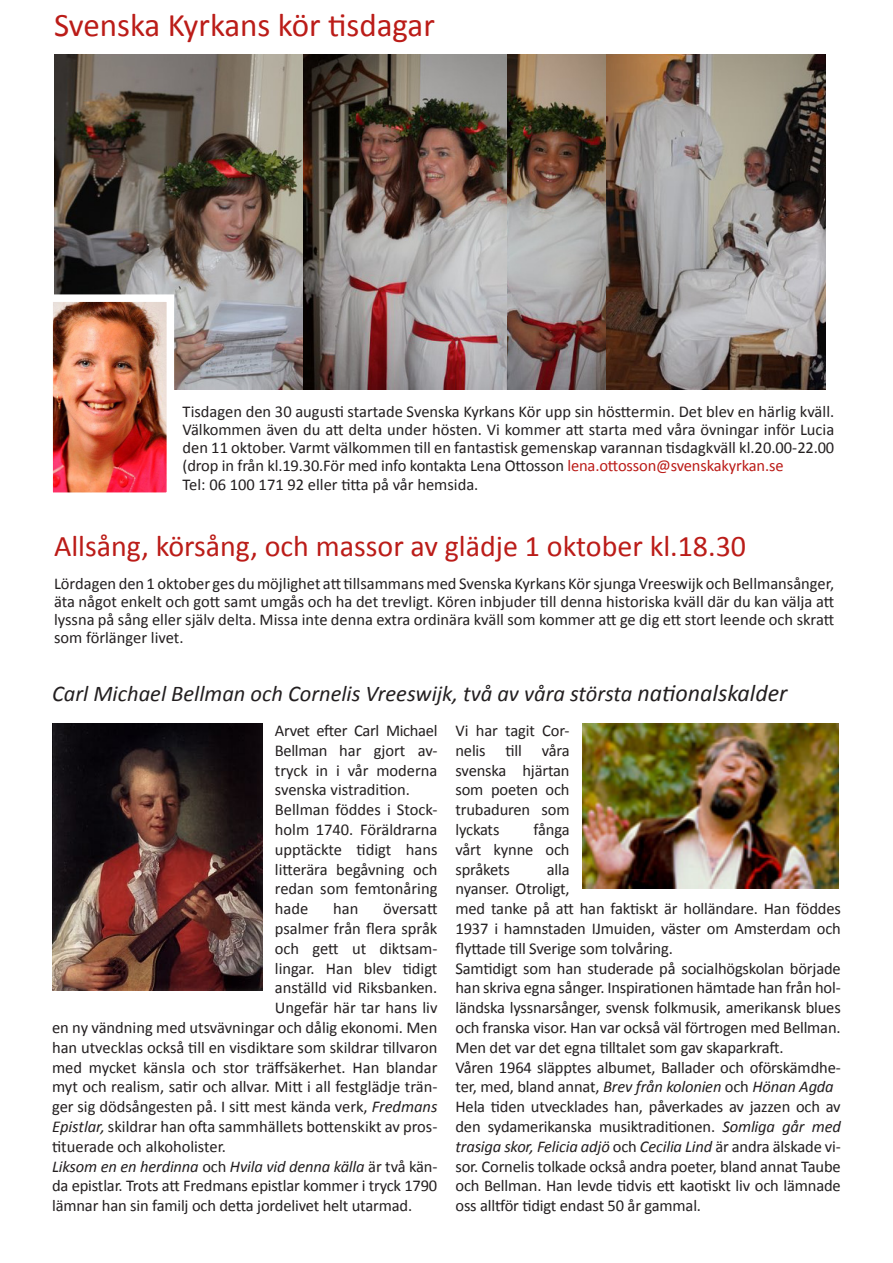
<style>
.page{position:relative;width:893px;height:1263px;background:#fff}
.page>*{position:absolute;margin:0;border:0;box-sizing:border-box;transform-origin:0 0}
.t1{font:33px "Calibri";color:#bb1c18}
.t2{font:30px "Calibri";color:#bb1c18}
.t3{font:italic 22.5px "Calibri";color:#231f20}
.t4{font:16.5px/19.8px "Calibri";letter-spacing:-.01em;color:#231f20;text-align:justify}
.s1{color:#bb1c18}
.s2{font-size:24px}
.s3{font-style:italic}
</style>
<div class="page">
<img style="left:52px;top:723px;width:210px;height:268px">
<img style="left:54px;top:54px;width:771px;height:336px">
<img style="left:54px;top:303px;width:111px;height:188px">
<div style="left:45px;top:294px;width:129px;height:206px;border:8px solid #fff"></div>
<img style="left:582px;top:723px;width:257px;height:166px">
<p class="t1" style="left:54px;top:4px;width:382px">Svenska Kyrkans kör tisdagar</p>
<p class="t4" style="left:183px;top:402px;width:653px;line-height:18.1px">Tisdagen den 30 augusti startade Svenska Kyrkans Kör upp sin hösttermin. Det blev en härlig kväll.<br>Välkommen även du att delta under hösten. Vi kommer att starta med våra övningar inför Lucia den 11 oktober. Varmt välkommen till en fantastisk gemenskap varannan tisdagkväll kl.20.00-22.00 (drop in från kl.19.30.För med info kontakta Lena Ottosson <span class="s1">lena.ottosson@svenskakyrkan.se</span></p>
<p class="t4" style="left:183px;top:473px;width:297px">Tel: 06 100 171 92 eller titta på vår hemsida.</p>
<p class="t2" style="left:54px;top:527px;width:694px">Allsång, körsång, och massor av glädje 1 oktober kl.18.30</p>
<p class="t4" style="left:54px;top:573px;width:782px;line-height:18.1px">Lördagen den 1 oktober ges du möjlighet att tillsammans med Svenska Kyrkans Kör sjunga Vreeswijk och Bellmansånger, äta något enkelt och gott samt umgås och ha det trevligt. Kören inbjuder till denna historiska kväll där du kan välja att lyssna på sång eller själv delta. Missa inte denna extra ordinära kväll som kommer att ge dig ett stort leende och skratt som förlänger livet.</p>
<p class="t3" style="left:52px;top:679px;width:737px">Carl Michael Bellman och Cornelis Vreeswijk, två av våra största <span class="s2">nationalskalder</span></p>
<p class="t4" style="left:275px;top:720px;width:164px">Arvet efter Carl Michael Bellman har gjort av&shy;tryck in i vår moderna svenska vistradition.</p>
<p class="t4" style="left:275px;top:799px;width:164px">Bellman föddes i Stock&shy;holm 1740. Föräldrarna upptäckte tidigt hans litterära begåvning och redan som femtonåring hade</p>
<p class="t4" style="left:333px;top:898px;width:27px">han</p>
<p class="t4" style="left:383px;top:898px;width:56px">översatt</p>
<p class="t4" style="left:275px;top:918px;width:164px">psalmer från flera språk</p>
<p class="t4" style="left:275px;top:938px;width:164px">och gett ut diktsam-</p>
<p class="t4" style="left:275px;top:957px;width:164px">lingar. Han blev tidigt</p>
<p class="t4" style="left:275px;top:977px;width:164px">anställd vid Riksbanken.</p>
<p class="t4" style="left:275px;top:997px;width:164px">Ungefär här tar hans liv</p>
<p class="t4" style="left:52px;top:1017px;width:387px">en ny vändning med utsvävningar och dålig ekonomi. Men</p>
<p class="t4" style="left:52px;top:1037px;width:387px">han utvecklas också till en visdiktare som skildrar tillvaron</p>
<p class="t4" style="left:52px;top:1056px;width:387px">med mycket känsla och stor träffsäkerhet. Han blandar</p>
<p class="t4" style="left:52px;top:1076px;width:387px">myt och realism, satir och allvar. Mitt i all festglädje trän-</p>
<p class="t4" style="left:52px;top:1096px;width:387px">ger sig dödsångesten på. I sitt mest kända verk, <span class="s3">Fredmans</span></p>
<p class="t4" style="left:52px;top:1116px;width:387px"><span class="s3">Epistlar,</span> skildrar han ofta sammhällets bottenskikt av pros-</p>
<p class="t4" style="left:52px;top:1136px;width:175px">tituerade och alkoholister.</p>
<p class="t4" style="left:52px;top:1155px;width:387px"><span class="s3">Liksom en en herdinna</span> och <span class="s3">Hvila vid denna källa</span> är två kän&shy;da epistlar. Trots att Fredmans epistlar kommer i tryck 1790 lämnar han sin familj och detta jordelivet helt utarmad.</p>
<p class="t4" style="left:455px;top:720px;width:116px">Vi har tagit Cor&shy;nelis till våra svenska hjärtan som poeten och trubaduren som lyckats</p>
<p class="t4" style="left:455px;top:819px;width:116px;text-indent:78px">fånga vårt kynne och språkets</p>
<p class="t4" style="left:455px;top:858px;width:387px;text-align:left;text-indent:91px">alla<br>nyanser. Otroligt,<br>med tanke på att han faktiskt är holländare. Han föddes 1937 i hamnstaden IJmuiden, väster om Amsterdam och flyttade till Sverige som tolvåring.</p>
<p class="t4" style="left:455px;top:957px;width:387px">Samtidigt som han studerade på socialhögskolan började han skriva egna sånger. Inspirationen hämtade han från hol&shy;ländska lyssnarsånger, svensk folkmusik, amerikansk blues och franska visor. Han var också väl förtrogen med Bellman.</p>
<p class="t4" style="left:455px;top:1037px;width:330px">Men det var det egna tilltalet som gav skaparkraft.</p>
<p class="t4" style="left:455px;top:1056px;width:387px">Våren 1964 släpptes albumet, Ballader och oförskämdhe&shy;ter, med, bland annat, <span class="s3">Brev från kolonien</span> och <span class="s3">Hönan Agda</span></p>
<p class="t4" style="left:455px;top:1096px;width:387px">Hela tiden utvecklades han, påverkades av jazzen och av den sydamerikanska musiktraditionen. <span class="s3">Somliga går med trasiga skor, Felicia adjö</span> och <span class="s3">Cecilia Lind</span> är andra älskade vi&shy;sor. Cornelis tolkade också andra poeter, bland annat Taube och Bellman. Han levde tidvis ett kaotiskt liv och lämnade oss alltför tidigt endast 50 år gammal.</p>
</div>
